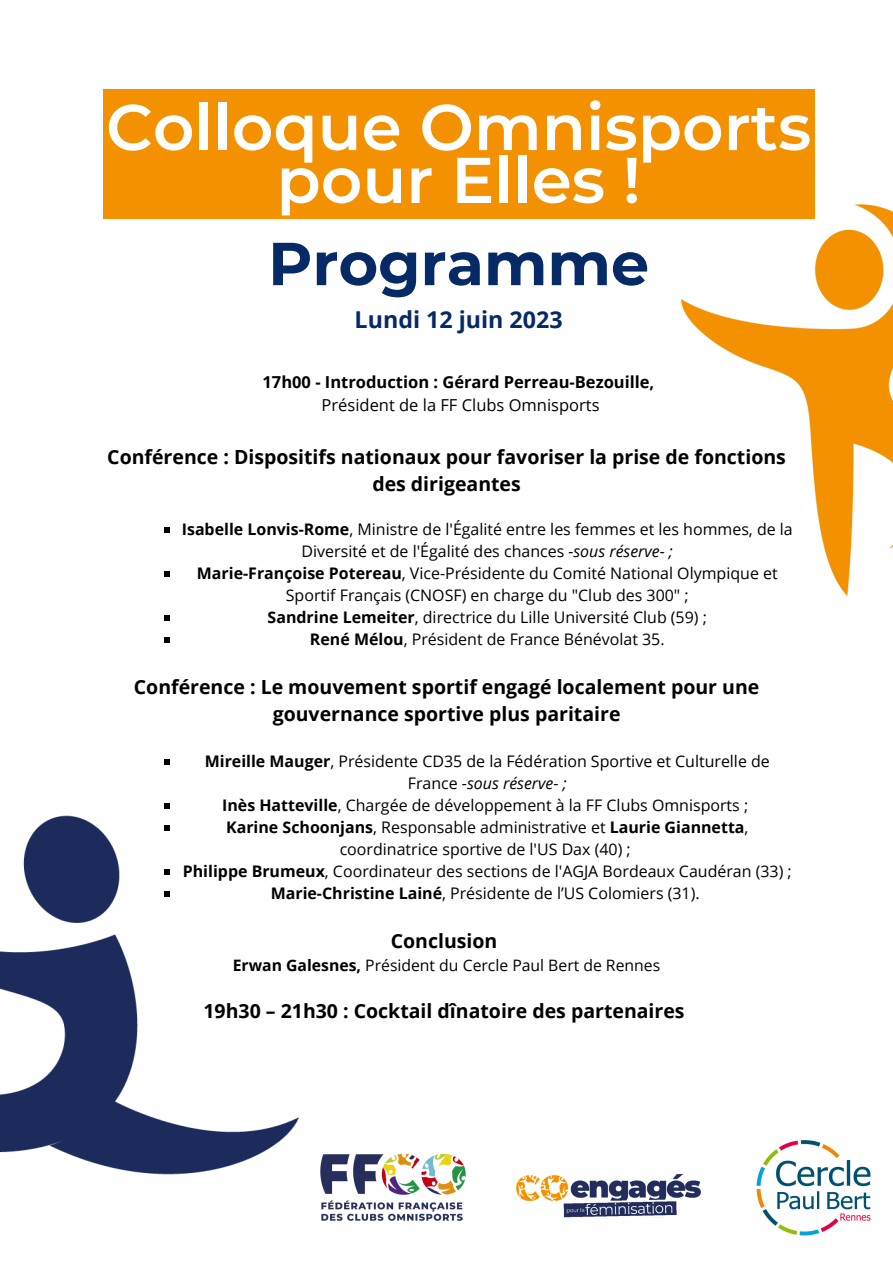
<style>
.page{position:relative;width:893px;height:1263px;background:#fff}
.page>*{position:absolute;margin:0;border:0;box-sizing:border-box;transform-origin:0 0}
.t1{font:600 64.5px/52.9px "Montserrat";color:#fff;text-align:center}
.t2{font:700 60.53px "Montserrat";color:#052a66}
.t3{font:700 23.25px "Open Sans";color:#052a66}
.t4{font:700 19.5px/27px "Open Sans";color:#000;text-align:center}
.t5{font:700 16.5px "Open Sans";color:#000}
.t6{font:16.5px "Open Sans";color:#000}
.t7{font:15.98px/21.9px "Open Sans";color:#000;text-align:center}
.t8{font:15.75px "Open Sans";color:#000}
.s1{font-weight:700}
.s2{font-style:italic}
</style>
<div class="page">
<svg style="left:164px;top:528px;width:5px;height:5px"></svg>
<svg style="left:164px;top:571px;width:5px;height:6px"></svg>
<svg style="left:164px;top:615px;width:5px;height:6px"></svg>
<svg style="left:164px;top:637px;width:5px;height:6px"></svg>
<div style="left:103px;top:89px;width:711px;height:130px;background:#f39100"></div>
<img style="left:681px;top:175px;width:212px;height:421px">
<img style="left:0;top:759px;width:299px;height:416px">
<img style="left:292px;top:1125px;width:174px;height:96px">
<img style="left:516px;top:1173px;width:185px;height:45px">
<img style="left:756px;top:1140px;width:115px;height:96px">
<p class="t1" style="left:106px;top:101px;width:707px">Colloque Omnisports pour Elles !</p>
<p class="t2" style="left:268px;top:227px;width:382px">Programme</p>
<p class="t3" style="left:355px;top:303px;width:209px">Lundi 12 juin 2023</p>
<p class="t5" style="left:262px;top:370px;width:393px">17h00 - Introduction : Gérard Perreau-Bezouille,</p>
<p class="t6" style="left:321px;top:393px;width:279px">Président de la FF Clubs Omnisports</p>
<p class="t4" style="left:107px;top:443px;width:680px">Conférence : Dispositifs nationaux pour favoriser la prise de fonctions des dirigeantes</p>
<p class="t7" style="left:182px;top:518px;width:612px"><span class="s1">Isabelle Lonvis-Rome</span>, Ministre de l'Égalité entre les femmes et les hommes, de la<br>Diversité et de l'Égalité des chances <span class="s2">-sous réserve- ;</span></p>
<p class="t7" style="left:197px;top:562px;width:582px"><span class="s1">Marie-Françoise Potereau</span>, Vice-Présidente du Comité National Olympique et<br>Sportif Français (CNOSF) en charge du "Club des 300" ;</p>
<p class="t7" style="left:268px;top:606px;width:441px"><span class="s1">Sandrine Lemeiter</span>, directrice du Lille Université Club (59) ;</p>
<p class="t7" style="left:310px;top:628px;width:356px"><span class="s1">René Mélou</span>, Président de France Bénévolat 35.</p>
<p class="t4" style="left:134px;top:673px;width:627px">Conférence : Le mouvement sportif engagé localement pour une gouvernance sportive plus paritaire</p>
<p class="t7" style="left:205px;top:750px;width:566px"><span class="s1">Mireille Mauger</span>, Présidente CD35 de la Fédération Sportive et Culturelle de<br>France -<span class="s2">sous réserve</span>- <span class="s2">;</span></p>
<p class="t7" style="left:222px;top:794px;width:527px"><span class="s1">Inès Hatteville</span>, Chargée de développement à la FF Clubs Omnisports ;</p>
<p class="t7" style="left:226px;top:816px;width:524px"><span class="s1">Karine Schoonjans</span>, Responsable administrative et <span class="s1">Laurie Giannetta</span>, coordinatrice sportive de l'US Dax (40) ;</p>
<p class="t7" style="left:183px;top:860px;width:610px"><span class="s1">Philippe Brumeux</span>, Coordinateur des sections de l'AGJA Bordeaux Caudéran (33) ;</p>
<p class="t7" style="left:271px;top:882px;width:430px"><span class="s1">Marie-Christine Lainé</span>, Présidente de l’US Colomiers (31).</p>
<p class="t4" style="left:391px;top:927px;width:108px">Conclusion</p>
<p class="t8" style="left:233px;top:954px;width:429px"><span class="s1">Erwan Galesnes,</span> Président du Cercle Paul Bert de Rennes</p>
<p class="t4" style="left:203px;top:997px;width:482px">19h30 – 21h30 : Cocktail dînatoire des partenaires</p>
</div>
